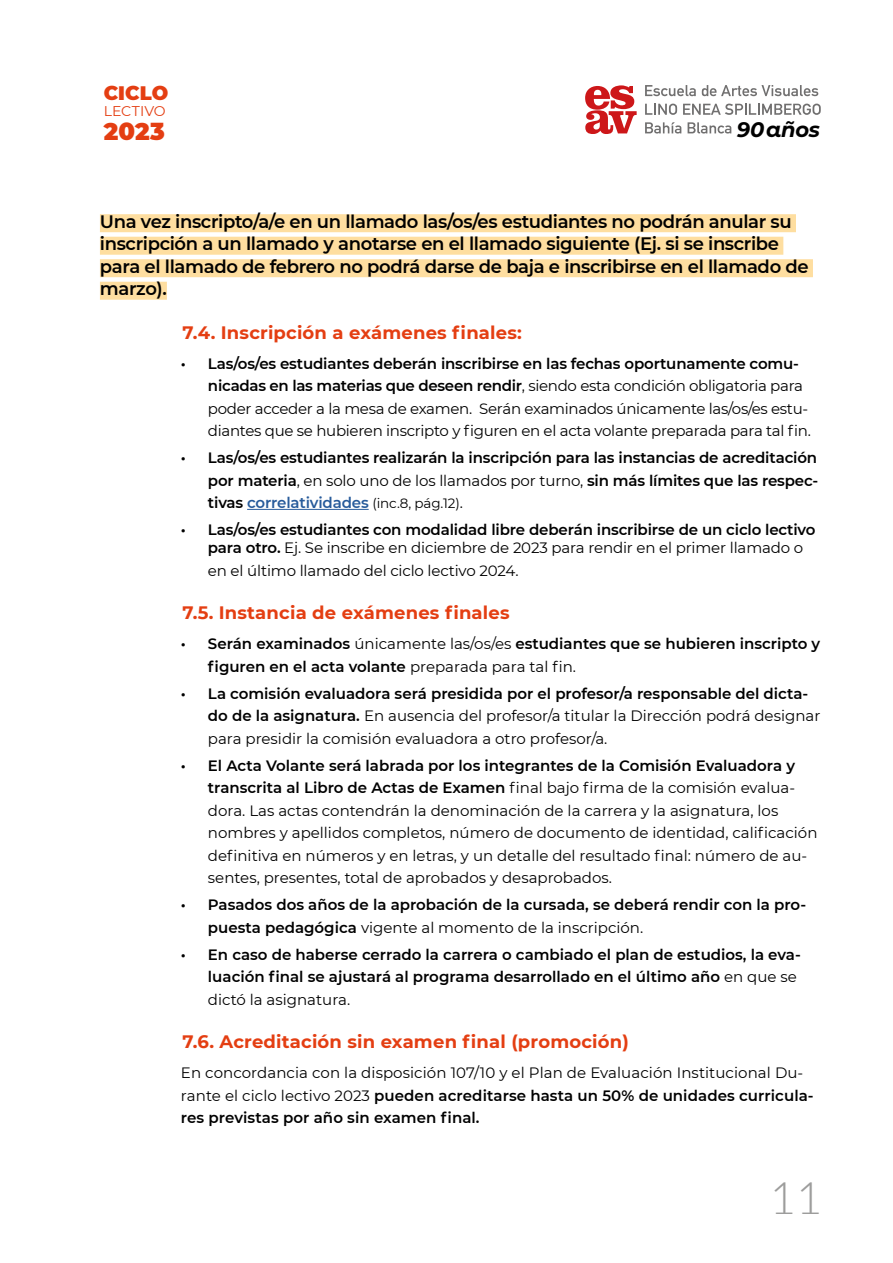
<style>
.page{position:relative;width:893px;height:1263px;background:#fff}
.page>*{position:absolute;margin:0;border:0;box-sizing:border-box;transform-origin:0 0}
.t1{font:300 45px "Lato";color:#9d9d9c}
.t2{font:900 24px "Montserrat";color:#e43e12}
.t3{font:italic 700 21px "Montserrat Alternates";letter-spacing:-.015em;color:#000}
.t4{font:900 19.5px "Montserrat";letter-spacing:.005em;color:#e43e12}
.t5{font:600 18px/22.5px "Montserrat";letter-spacing:-.02em;color:#000}
.t6{font:700 18px "Montserrat";letter-spacing:.01em;color:#e43e12}
.t7{font:15px/22.5px "Montserrat";color:#000}
.t8{font:600 15px/22.5px "Montserrat";color:#000}
.t9{font:15px/22.5px "Montserrat";letter-spacing:-.02em;color:#000}
.t10{font:14.1px "Montserrat";letter-spacing:.005em;color:#e43e12}
.s1{font-weight:600}
.s2{font-weight:400}
.s3{color:#275b9b}
.s4{font-weight:400;font-size:13.5px}
</style>
<div class="page">
<svg style="left:585px;top:85px;width:52px;height:49px"></svg>
<svg style="left:688px;top:122px;width:43px;height:12px"></svg>
<svg style="left:645px;top:122px;width:36px;height:12px"></svg>
<svg style="left:683px;top:104px;width:138px;height:11px"></svg>
<svg style="left:645px;top:104px;width:32px;height:11px"></svg>
<svg style="left:645px;top:85px;width:51px;height:11px"></svg>
<svg style="left:702px;top:85px;width:116px;height:11px"></svg>
<div style="left:100px;top:214px;width:696px;height:18px;background:#fedea0"></div>
<div style="left:100px;top:237px;width:683px;height:18px;background:#fedea0"></div>
<div style="left:100px;top:259px;width:713px;height:18px;background:#fedea0"></div>
<div style="left:100px;top:282px;width:67px;height:18px;background:#fedea0"></div>
<hr style="left:247px;top:509px;width:122px;height:1px;background:#275b9b">
<h3 class="t4" style="left:104px;top:78px;width:66px">CICLO</h3>
<p class="t10" style="left:104px;top:101px;width:64px">LECTIVO</p>
<h2 class="t2" style="left:104px;top:114px;width:63px">2023</h2>
<h3 class="t3" style="left:737px;top:114px;width:85px">90 años</h3>
<p class="t5" style="left:100px;top:209px;width:710px">Una vez inscripto/a/e en un llamado las/os/es estudiantes no podrán anular su inscripción a un llamado y anotarse en el llamado siguiente (Ej. si se inscribe para el llamado de febrero no podrá darse de baja e inscribirse en el llamado de marzo).</p>
<p class="t6" style="left:182px;top:319px;width:341px">7.4. Inscripción a exámenes finales:</p>
<p class="t9" style="left:208px;top:352px;width:604px;text-indent:-27px"><span class="s1">• Las/os/es estudiantes deberán inscribirse en las fechas oportunamente comu&shy;nicadas en las materias que deseen rendir</span>, siendo esta condición obligatoria para poder acceder a la mesa de examen. Serán examinados únicamente las/os/es estu&shy;diantes que se hubieren inscripto y figuren en el acta volante preparada para tal fin.</p>
<p class="t8" style="left:208px;top:446px;width:612px;text-align:justify;text-indent:-27px">• Las/os/es estudiantes realizarán la inscripción para las instancias de acreditación por materia<span class="s2">, en solo uno de los llamados por turno,</span> sin más límites que las respec&shy;tivas <span class="s3">correlatividades</span> <span class="s4">(inc.8, pág.12)</span><span class="s2">.</span></p>
<p class="t8" style="left:208px;top:520px;width:609px;line-height:18px;text-indent:-27px">• Las/os/es estudiantes con modalidad libre deberán inscribirse de un ciclo lectivo para otro. <span class="s2">Ej. Se inscribe en diciembre de 2023 para rendir en el primer llamado o</span></p>
<p class="t7" style="left:208px;top:559px;width:312px">en el último llamado del ciclo lectivo 2024.</p>
<p class="t6" style="left:182px;top:600px;width:329px">7.5. Instancia de exámenes finales</p>
<p class="t8" style="left:208px;top:632px;width:614px;text-indent:-27px">• Serán examinados <span class="s2">únicamente las/os/es</span> estudiantes que se hubieren inscripto y figuren en el acta volante <span class="s2">preparada para tal fin.</span></p>
<p class="t7" style="left:208px;top:682px;width:614px;text-indent:-27px"><span class="s1">• La comisión evaluadora será presidida por el profesor/a responsable del dicta&shy;do de la asignatura.</span> En ausencia del profesor/a titular la Dirección podrá designar para presidir la comisión evaluadora a otro profesor/a.</p>
<p class="t7" style="left:208px;top:754px;width:611px;text-indent:-27px"><span class="s1">• El Acta Volante será labrada por los integrantes de la Comisión Evaluadora y transcrita al Libro de Actas de Examen</span> final bajo firma de la comisión evalua&shy;dora. Las actas contendrán la denominación de la carrera y la asignatura, los nombres y apellidos completos, número de documento de identidad, calificación definitiva en números y en letras, y un detalle del resultado final: número de au&shy;sentes, presentes, total de aprobados y desaprobados.</p>
<p class="t8" style="left:208px;top:893px;width:600px;text-indent:-27px">• Pasados dos años de la aprobación de la cursada, se deberá rendir con la pro&shy;puesta pedagógica <span class="s2">vigente al momento de la inscripción.</span></p>
<p class="t8" style="left:208px;top:942px;width:594px;text-indent:-27px">• En caso de haberse cerrado la carrera o cambiado el plan de estudios, la eva&shy;luación final se ajustará al programa desarrollado en el último año <span class="s2">en que se dictó la asignatura.</span></p>
<p class="t6" style="left:182px;top:1029px;width:448px">7.6. Acreditación sin examen final (promoción)</p>
<p class="t7" style="left:181px;top:1061px;width:634px">En concordancia con la disposición 107/10 y el Plan de Evaluación Institucional Du&shy;rante el ciclo lectivo 2023 <span class="s1">pueden acreditarse hasta un 50% de unidades curricula&shy;res previstas por año sin examen final.</span></p>
<h1 class="t1" style="left:769px;top:1174px;width:54px">11</h1>
</div>
